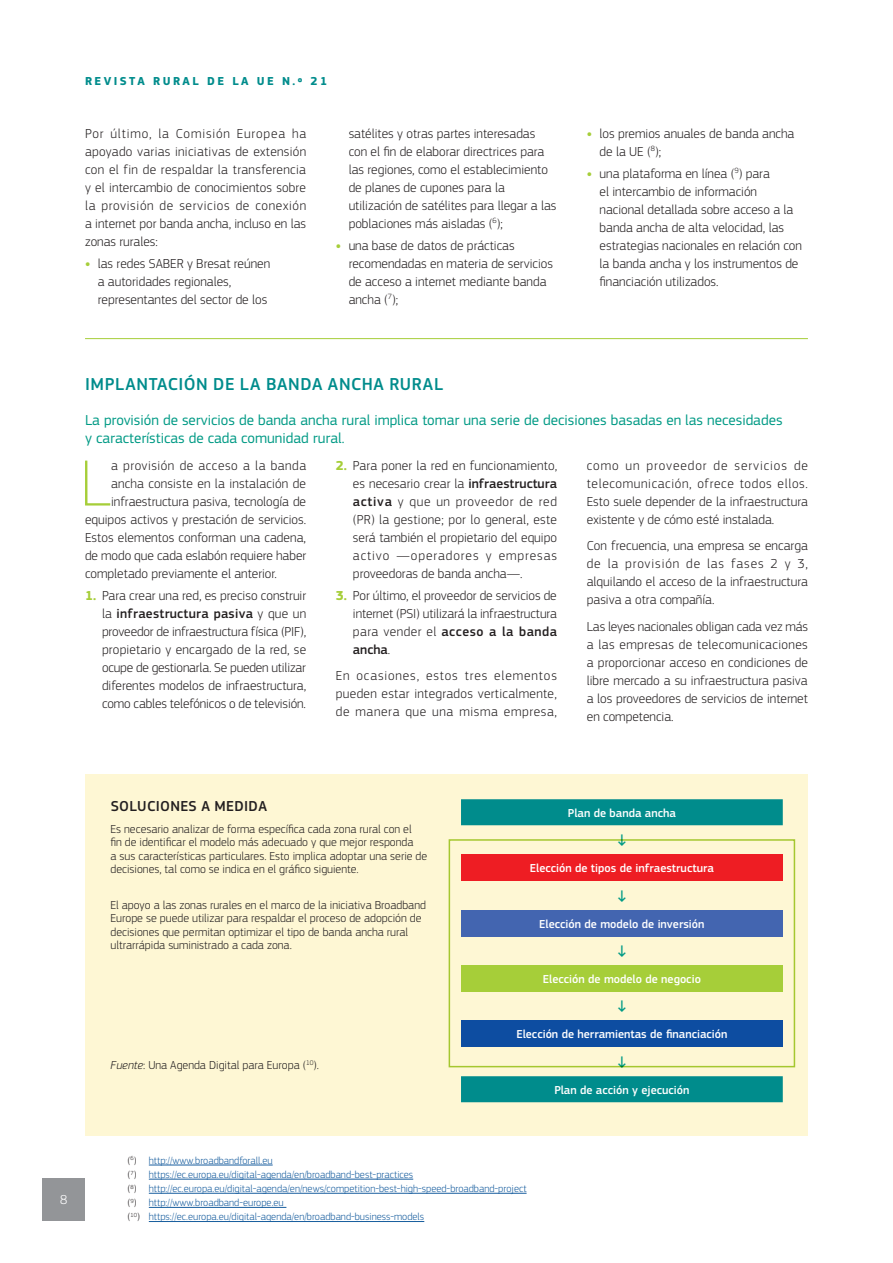
<style>
.page{position:relative;width:893px;height:1263px;background:#fff}
.page>*{position:absolute;margin:0;border:0;box-sizing:border-box;transform-origin:0 0}
._0_Body_Leterine{font:100 67.8px "EC Square Sans Pro";color:#a6ce39}
._2_Titre_2{font:500 18px "EC Square Sans Pro";letter-spacing:.03em;color:#008c8c}
._3_TItre_3{font:500 16.5px "EC Square Sans Pro";color:#009a85}
._2_Chapeau_SMALL{font:15px/18px "EC Square Sans Pro";color:#009a85}
.Box_-_Titre{font:500 15px "EC Square Sans Pro";letter-spacing:.02em;color:#231f20}
._0_Body{font:300 13.5px/18px "EC Square Sans Pro";color:#231f20;text-align:justify}
._0_Body_Leterine-2{font:300 13.5px "EC Square Sans Pro";color:#231f20}
.t1{font:300 13.5px "EC Square Sans Pro";color:#fff}
.Box_-_Body_noir{font:300 12px/13.5px "EC Square Sans Pro";color:#231f20}
.Box_-_Body_noir-2{font:500 12px "EC Square Sans Pro";color:#fff}
.t2{font:700 12px "EC Square Sans Pro";letter-spacing:.2em;color:#008c8c}
._9_Footnotes_manuell{font:300 10.5px "EC Square Sans Pro";color:#175d9e}
.s1{font-weight:700;color:#a6ce39}
.s2{font-weight:500}
.s3{font-style:italic}
.s4{color:#231f20}
</style>
<div class="page">
<hr style="left:85px;top:338px;width:723px;height:1px;background:#a6ce39">
<div style="left:85px;top:774px;width:723px;height:361px;background:#fef7d4"></div>
<svg style="left:461px;top:799px;width:322px;height:303px"></svg>
<div style="left:461px;top:855px;width:322px;height:26px;background:#ee1d23"></div>
<div style="left:461px;top:910px;width:322px;height:26px;background:#4365b0"></div>
<div style="left:461px;top:965px;width:322px;height:26px;background:#a6ce39"></div>
<div style="left:461px;top:1021px;width:322px;height:26px;background:#0d4da1"></div>
<div style="left:449px;top:839px;width:346px;height:228px;border:2px solid #a6ce39"></div>
<hr style="left:149px;top:1165px;width:124px;height:1px;background:#175d9e">
<hr style="left:149px;top:1179px;width:264px;height:1px;background:#175d9e">
<hr style="left:149px;top:1193px;width:378px;height:1px;background:#175d9e">
<hr style="left:149px;top:1207px;width:137px;height:1px;background:#175d9e">
<hr style="left:149px;top:1221px;width:275px;height:1px;background:#175d9e">
<div style="left:43px;top:1178px;width:42px;height:42px;background:#939598"></div>
<p class="t2" style="left:85px;top:74px;width:244px">REVISTA RURAL DE LA UE N.o 21</p>
<p class="_0_Body" style="left:85px;top:124px;width:223px">Por último, la Comisión Europea ha apoyado varias iniciativas de extensión con el fin de respaldar la transferencia y el intercambio de conocimientos sobre la provisión de servicios de conexión a internet por banda ancha, incluso en las zonas rurales:</p>
<p class="_0_Body" style="left:98px;top:254px;width:174px;text-align:left;text-indent:-13px"><span class="s1">•</span> las redes SABER y Bresat reúnen a autoridades regionales, representantes del sector de los</p>
<p class="_0_Body" style="left:349px;top:124px;width:209px;text-align:left">satélites y otras partes interesadas con el fin de elaborar directrices para las regiones, como el establecimiento de planes de cupones para la utilización de satélites para llegar a las poblaciones más aisladas (<sup>6</sup>);</p>
<p class="_0_Body" style="left:349px;top:236px;width:206px;text-align:left;text-indent:-13px"><span class="s1">•</span> una base de datos de prácticas recomendadas en materia de servicios de acceso a internet mediante banda ancha (<sup>7</sup>);</p>
<p class="_0_Body" style="left:600px;top:124px;width:196px;text-indent:-13px"><span class="s1">•</span> los premios anuales de banda ancha de la UE (<sup>8</sup>);</p>
<p class="_0_Body" style="left:600px;top:164px;width:204px;text-align:left;text-indent:-13px"><span class="s1">•</span> una plataforma en línea (<sup>9</sup>) para<br>el intercambio de información nacional detallada sobre acceso a la banda ancha de alta velocidad, las estrategias nacionales en relación con la banda ancha y los instrumentos de financiación utilizados.</p>
<p class="_2_Titre_2" style="left:85px;top:374px;width:359px">IMPLANTACIÓN DE LA BANDA ANCHA RURAL</p>
<p class="_2_Chapeau_SMALL" style="left:85px;top:411px;width:699px">La provisión de servicios de banda ancha rural implica tomar una serie de decisiones basadas en las necesidades y características de cada comunidad rural.</p>
<p class="_0_Body_Leterine" style="left:80px;top:444px;width:33px">L</p>
<p class="_0_Body_Leterine-2" style="left:111px;top:457px;width:197px">a provisión de acceso a la banda</p>
<p class="_0_Body" style="left:353px;top:456px;width:206px;text-indent:-17px"><span class="s1">2.</span> Para poner la red en funcionamiento, es necesario crear la <span class="s2">infraestructura activa</span> y que un proveedor de red (PR) la gestione; por lo general, este será también el propietario del equipo activo —operadores y empresas proveedoras de banda ancha—.</p>
<p class="_0_Body" style="left:353px;top:586px;width:206px;text-indent:-17px"><span class="s1">3.</span> Por último, el proveedor de servicios de internet (PSI) utilizará la infraestructura para vender el <span class="s2">acceso a la banda ancha</span>.</p>
<p class="_0_Body" style="left:336px;top:667px;width:223px">En ocasiones, estos tres elementos pueden estar integrados verticalmente, de manera que una misma empresa,</p>
<p class="_0_Body" style="left:587px;top:456px;width:223px">como un proveedor de servicios de telecomunicación, ofrece todos ellos.<br>Esto suele depender de la infraestructura existente y de cómo esté instalada.</p>
<p class="_0_Body" style="left:587px;top:536px;width:223px">Con frecuencia, una empresa se encarga de la provisión de las fases 2 y 3, alquilando el acceso de la infraestructura pasiva a otra compañía.</p>
<p class="_0_Body" style="left:587px;top:617px;width:223px">Las leyes nacionales obligan cada vez más a las empresas de telecomunicaciones a proporcionar acceso en condiciones de libre mercado a su infraestructura pasiva a los proveedores de servicios de internet en competencia.</p>
<p class="_0_Body_Leterine-2" style="left:111px;top:475px;width:196px">ancha consiste en la instalación de</p>
<p class="_0_Body_Leterine-2" style="left:111px;top:493px;width:197px">infraestructura pasiva, tecnología de</p>
<p class="_0_Body_Leterine-2" style="left:85px;top:511px;width:223px">equipos activos y prestación de servicios.</p>
<p class="_0_Body_Leterine-2" style="left:85px;top:529px;width:222px">Estos elementos conforman una cadena,</p>
<p class="_0_Body_Leterine-2" style="left:85px;top:547px;width:223px">de modo que cada eslabón requiere haber</p>
<p class="_0_Body_Leterine-2" style="left:85px;top:565px;width:193px">completado previamente el anterior.</p>
<p class="_0_Body" style="left:102px;top:586px;width:206px;text-indent:-17px"><span class="s1">1.</span> Para crear una red, es preciso construir la <span class="s2">infraestructura pasiva</span> y que un proveedor de infraestructura física (PIF), propietario y encargado de la red, se ocupe de gestionarla. Se pueden utilizar diferentes modelos de infraestructura, como cables telefónicos o de televisión.</p>
<p class="t1" style="left:60px;top:1192px;width:9px">8</p>
<p class="Box_-_Titre" style="left:111px;top:797px;width:158px">SOLUCIONES A MEDIDA</p>
<p class="Box_-_Body_noir" style="left:111px;top:822px;width:318px">Es necesario analizar de forma específica cada zona rural con el<br>fin de identificar el modelo más adecuado y que mejor responda<br>a sus características particulares. Esto implica adoptar una serie de decisiones, tal como se indica en el gráfico siguiente.</p>
<p class="Box_-_Body_noir" style="left:111px;top:898px;width:317px">El apoyo a las zonas rurales en el marco de la iniciativa Broadband Europe se puede utilizar para respaldar el proceso de adopción de decisiones que permitan optimizar el tipo de banda ancha rural ultrarrápida suministrado a cada zona.</p>
<p class="Box_-_Body_noir" style="left:111px;top:1058px;width:210px"><span class="s3">Fuente</span>: Una Agenda Digital para Europa (<sup>10</sup>).</p>
<p class="Box_-_Body_noir-2" style="left:568px;top:806px;width:110px">Plan de banda ancha</p>
<p class="_3_TItre_3" style="left:618px;top:831px;width:10px">↓</p>
<p class="Box_-_Body_noir-2" style="left:530px;top:861px;width:186px">Elección de tipos de infraestructura</p>
<p class="_3_TItre_3" style="left:618px;top:886px;width:10px">↓</p>
<p class="Box_-_Body_noir-2" style="left:539px;top:916px;width:167px">Elección de modelo de inversión</p>
<p class="_3_TItre_3" style="left:618px;top:942px;width:10px">↓</p>
<p class="Box_-_Body_noir-2" style="left:543px;top:972px;width:160px">Elección de modelo de negocio</p>
<p class="_3_TItre_3" style="left:618px;top:997px;width:10px">↓</p>
<p class="Box_-_Body_noir-2" style="left:516px;top:1027px;width:213px">Elección de herramientas de financiación</p>
<p class="_3_TItre_3" style="left:618px;top:1053px;width:10px">↓</p>
<p class="Box_-_Body_noir-2" style="left:554px;top:1083px;width:137px">Plan de acción y ejecución</p>
<p class="_9_Footnotes_manuell" style="left:128px;top:1154px;width:147px"><span class="s4">(</span><sup>6</sup><span class="s4">)</span> http://www.broadbandforall.eu</p>
<p class="_9_Footnotes_manuell" style="left:128px;top:1168px;width:287px"><span class="s4">(</span><sup>7</sup><span class="s4">)</span> https://ec.europa.eu/digital-agenda/en/broadband-best-practices</p>
<p class="_9_Footnotes_manuell" style="left:128px;top:1182px;width:400px"><span class="s4">(</span><sup>8</sup><span class="s4">)</span> http://ec.europa.eu/digital-agenda/en/news/competition-best-high-speed-broadband-project</p>
<p class="_9_Footnotes_manuell" style="left:128px;top:1197px;width:158px"><span class="s4">(</span><sup>9</sup><span class="s4">)</span> http://www.broadband-europe.eu</p>
<p class="_9_Footnotes_manuell" style="left:128px;top:1211px;width:298px"><span class="s4">(</span><sup>10</sup><span class="s4">)</span> https://ec.europa.eu/digital-agenda/en/broadband-business-models</p>
</div>
